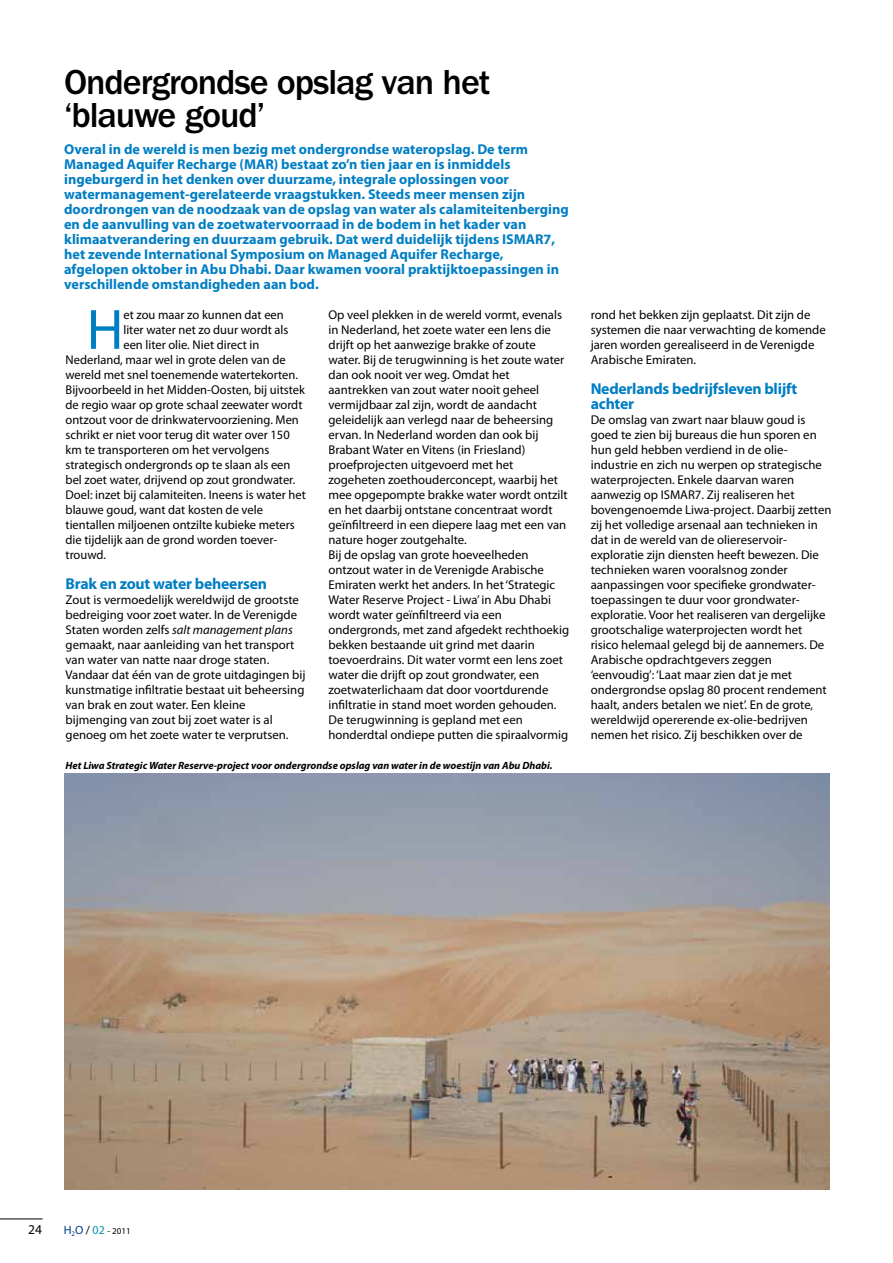
<style>
.page{position:relative;width:893px;height:1263px;background:#fff}
.page>*{position:absolute;margin:0;border:0;box-sizing:border-box;transform-origin:0 0}
.t1{font:57.3px "Myriad Pro";color:#007ec4}
.t2{font:500 36px/33px "ITC Franklin Gothic Std";letter-spacing:-.03em;color:#000}
.t3{font:700 15.75px/15px "Myriad Pro";letter-spacing:-.015em;color:#007ec4}
.t4{font:700 14.25px/15px "Myriad Pro";color:#007ec4}
.t5{font:13.5px "Myriad Pro";color:#000}
.t6{font:12.75px/15px "Myriad Pro";color:#000}
.t7{font:italic 700 10.5px "Myriad Pro";color:#000}
.t8{font:9px "Myriad Pro";color:#000}
.s1{font-style:italic}
.s2{font-size:12px;color:#003f8a}
.s3{font-size:12px}
.s4{font-size:12px;color:#0094a8}
</style>
<div class="page">
<hr style="left:0;top:1219px;width:43px;height:1px;background:#000">
<img style="left:65px;top:774px;width:764px;height:415px">
<h2 class="t2" style="left:64px;top:66px;width:428px">Ondergrondse opslag van het ‘blauwe goud’</h2>
<p class="t4" style="left:64px;top:141px;width:506px">Overal in de wereld is men bezig met ondergrondse wateropslag. De term Managed Aquifer Recharge (MAR) bestaat zo’n tien jaar en is inmiddels ingeburgerd in het denken over duurzame, integrale oplossingen voor watermanagement-gerelateerde vraagstukken. Steeds meer mensen zijn doordrongen van de noodzaak van de opslag van water als calamiteitenberging en de aanvulling van de zoetwatervoorraad in de bodem in het kader van klimaatverandering en duurzaam gebruik. Dat werd duidelijk tijdens ISMAR7, het zevende International Symposium on Managed Aquifer Recharge, afgelopen oktober in Abu Dhabi. Daar kwamen vooral praktijktoepassingen in verschillende omstandigheden aan bod.</p>
<h1 class="t1" style="left:87px;top:294px;width:30px">H</h1>
<p class="t6" style="left:123px;top:307px;width:162px">et zou maar zo kunnen dat een</p>
<p class="t6" style="left:328px;top:307px;width:242px">Op veel plekken in de wereld vormt, evenals in Nederland, het zoete water een lens die drijft op het aanwezige brakke of zoute water. Bij de terugwinning is het zoute water dan ook nooit ver weg. Omdat het aantrekken van zout water nooit geheel vermijdbaar zal zijn, wordt de aandacht geleidelijk aan verlegd naar de beheersing ervan. I n Nederland worden dan ook bij Brabant Water en Vitens (in Friesland) proefprojecten uitgevoerd met het zogeheten zoethouderconcept, waarbij het mee opgepompte brakke water wordt ontzilt en het daarbij ontstane concentraat wordt geïnfiltreerd in een diepere laag met een van nature hoger zoutgehalte.<br>Bij de opslag van grote hoeveelheden ontzout water in de Verenigde Arabische Emiraten werkt het anders. I n het ‘Strategic Water Reserve Project - Liwa’ in Abu Dhabi wordt water geïnfiltreerd via een ondergronds, met zand afgedekt rechthoekig bekken bestaande uit grind met daarin toevoerdrains. Dit water vormt een lens zoet water die drijft op zout grondwater, een zoetwaterlichaam dat door voortdurende infiltratie in stand moet worden gehouden.<br>De terugwinning is gepland met een honderdtal ondiepe putten die spiraalvormig</p>
<p class="t6" style="left:591px;top:307px;width:237px">rond het bekken zijn geplaatst. Dit zijn de systemen die naar verwachting de komende jaren worden gerealiseerd in de Verenigde Arabische Emiraten.</p>
<p class="t6" style="left:123px;top:322px;width:167px">liter water net zo duur wordt als</p>
<p class="t6" style="left:123px;top:337px;width:138px">een liter olie. N iet direct in</p>
<p class="t6" style="left:66px;top:352px;width:222px">Nederland, maar wel in grote delen van de</p>
<p class="t6" style="left:66px;top:367px;width:234px">wereld met snel toenemende watertekorten.</p>
<p class="t6" style="left:66px;top:382px;width:241px">Bijvoorbeeld in het Midden-Oosten, bij uitstek</p>
<p class="t6" style="left:66px;top:397px;width:238px">de regio waar op grote schaal zeewater wordt</p>
<p class="t6" style="left:66px;top:412px;width:235px">ontzout voor de drinkwatervoorziening. Men</p>
<p class="t6" style="left:66px;top:427px;width:226px">schrikt er niet voor terug dit water over 150</p>
<p class="t6" style="left:66px;top:442px;width:205px">km te transporteren om het vervolgens</p>
<p class="t6" style="left:66px;top:457px;width:226px">strategisch ondergronds op te slaan als een</p>
<p class="t6" style="left:66px;top:472px;width:231px">bel zoet water, drijvend op zout grondwater.</p>
<p class="t6" style="left:66px;top:487px;width:242px">Doel: inzet bij calamiteiten. I neens is water het</p>
<p class="t6" style="left:66px;top:502px;width:199px">blauwe goud, want dat kosten de vele</p>
<p class="t6" style="left:66px;top:517px;width:231px">tientallen miljoenen ontzilte kubieke meters</p>
<p class="t6" style="left:66px;top:532px;width:213px">die tijdelijk aan de grond worden toever-</p>
<p class="t6" style="left:66px;top:547px;width:42px">trouwd.</p>
<p class="t3" style="left:66px;top:575px;width:203px">Brak en zout water beheersen</p>
<p class="t6" style="left:66px;top:592px;width:242px">Zout is vermoedelijk wereldwijd de grootste bedreiging voor zoet water. I n de Verenigde Staten worden zelfs <span class="s1">salt management plans </span>gemaakt, naar aanleiding van het transport van water van natte naar droge staten.<br>Vandaar dat één van de grote uitdagingen bij kunstmatige infiltratie bestaat uit beheersing van brak en zout water. Een kleine bijmenging van zout bij zoet water is al genoeg om het zoete water te verprutsen.</p>
<p class="t3" style="left:591px;top:380px;width:208px">Nederlands bedrijfsleven blijft achter</p>
<p class="t6" style="left:591px;top:412px;width:242px">De omslag van zwart naar blauw goud is goed te zien bij bureaus die hun sporen en hun geld hebben verdiend in de olie&shy;industrie en zich nu werpen op strategische waterprojecten. Enkele daarvan waren aanwezig op ISMAR7. Zij realiseren het bovengenoemde Liwa-project. Daarbij zetten zij het volledige arsenaal aan technieken in dat in de wereld van de oliereservoir&shy;exploratie zijn diensten heeft bewezen. Die technieken waren vooralsnog zonder aanpassingen voor specifieke grondwater&shy;toepassingen te duur voor grondwater&shy;exploratie. Voor het realiseren van dergelijke grootschalige waterprojecten wordt het risico helemaal gelegd bij de aannemers. De Arabische opdrachtgevers zeggen ‘eenvoudig’: ‘Laat maar zien dat je met ondergrondse opslag 80 procent rendement haalt, anders betalen we niet’. En de grote, wereldwijd opererende ex-olie-bedrijven nemen het risico. Zij beschikken over de</p>
<p class="t7" style="left:66px;top:758px;width:489px">Het Liwa Strategic Water Reserve-project voor ondergrondse opslag van water in de woestijn van Abu Dhabi.</p>
<p class="t5" style="left:28px;top:1221px;width:15px">24</p>
<p class="t8" style="left:64px;top:1225px;width:68px"><span class="s2">H</span> <sub>2</sub><span class="s2">O</span> <span class="s3">/</span> <span class="s4">02</span> - 2011</p>
</div>
